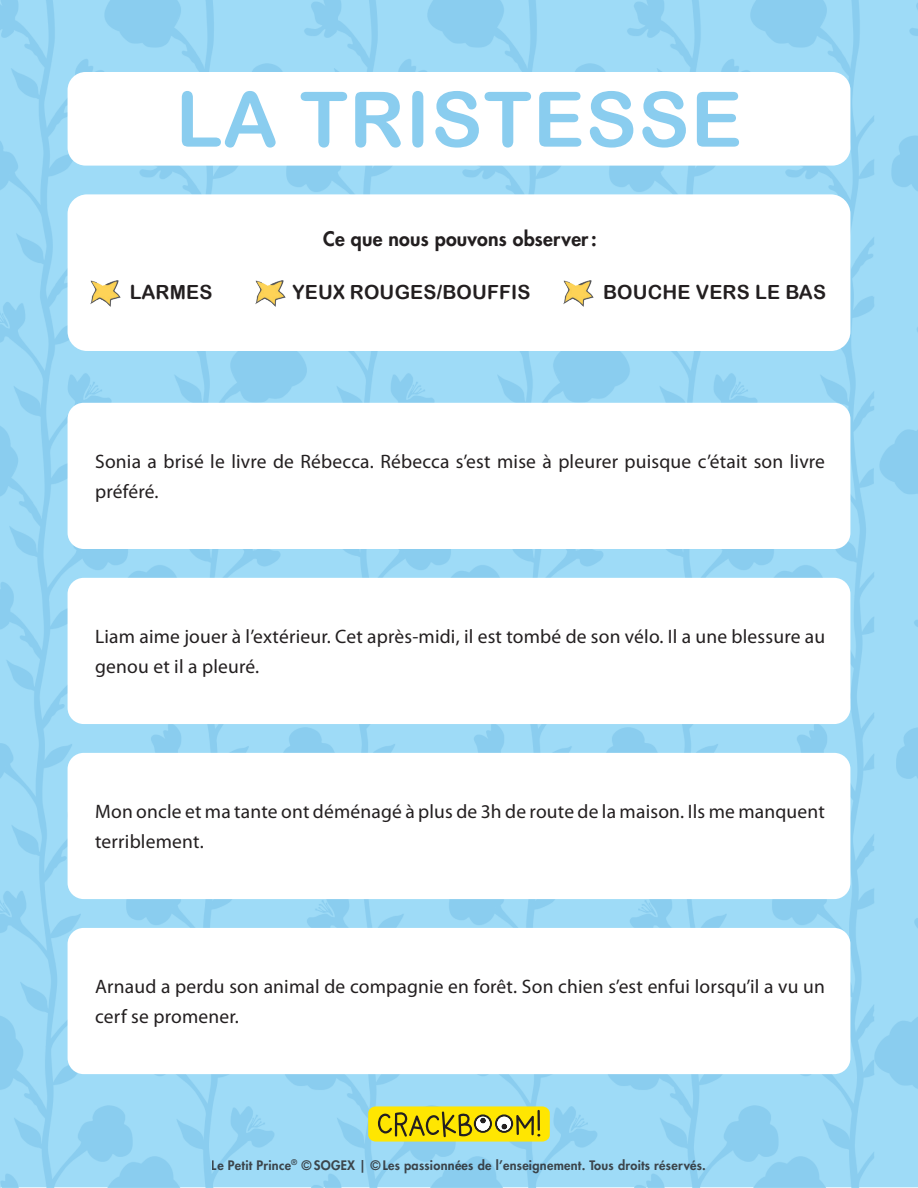
<style>
.page{position:relative;width:918px;height:1188px;background:#fff}
.page>*{position:absolute;margin:0;border:0;box-sizing:border-box;transform-origin:0 0}
.Texte{font:76.5px "Arial Rounded MT Bold";letter-spacing:.02em;color:#8acdef}
.Exemple_texte{font:19.5px/30px "Myriad Pro";letter-spacing:.01em;color:#231f20}
.Texte-2{font:19.5px "Arial Rounded MT Bold";letter-spacing:.01em;color:#231f20}
.Texte-3{font:800 19.5px "Futura Std";letter-spacing:.01em;color:#231f20}
.t1{font:800 12.75px "Futura Std";letter-spacing:.02em;color:#231f20}
</style>
<div class="page">
<img style="left:0;top:0;width:918px;height:1188px">
<svg style="left:368px;top:1106px;width:182px;height:36px;background:#d6c418"></svg>
<div style="left:68px;top:72px;width:782px;height:94px;background:#fff;border-radius:18px"></div>
<div style="left:68px;top:194px;width:782px;height:157px;background:#fff;border-radius:19px"></div>
<div style="left:68px;top:403px;width:782px;height:146px;background:#fff;border-radius:16px"></div>
<div style="left:68px;top:578px;width:782px;height:146px;background:#fff;border-radius:16px"></div>
<div style="left:68px;top:928px;width:782px;height:146px;background:#fff;border-radius:16px"></div>
<div style="left:68px;top:753px;width:782px;height:146px;background:#fff;border-radius:16px"></div>
<img style="left:563px;top:280px;width:31px;height:27px">
<img style="left:255px;top:280px;width:31px;height:27px">
<img style="left:90px;top:280px;width:31px;height:27px">
<p class="Texte" style="left:176px;top:74px;width:567px">LA TRISTESSE</p>
<p class="Texte-3" style="left:323px;top:227px;width:275px">Ce que nous pouvons observer:</p>
<p class="Texte-2" style="left:130px;top:280px;width:84px">LARMES</p>
<p class="Texte-2" style="left:293px;top:280px;width:239px">YEUX ROUGES/BOUFFIS</p>
<p class="Texte-2" style="left:603px;top:280px;width:225px">BOUCHE VERS LE BAS</p>
<p class="Exemple_texte" style="left:95px;top:447px;width:731px">Sonia a brisé le livre de Rébecca. Rébecca s’est mise à pleurer puisque c’était son livre préféré.</p>
<p class="Exemple_texte" style="left:95px;top:622px;width:732px">Liam aime jouer à l’extérieur. Cet après-midi, il est tombé de son vélo. Il a une blessure au genou et il a pleuré.</p>
<p class="Exemple_texte" style="left:95px;top:797px;width:731px">Mon oncle et ma tante ont déménagé à plus de 3h de route de la maison. Ils me manquent terriblement.</p>
<p class="Exemple_texte" style="left:95px;top:972px;width:731px">Arnaud a perdu son animal de compagnie en forêt. Son chien s’est enfui lorsqu’il a vu un cerf se promener.</p>
<p class="t1" style="left:212px;top:1157px;width:496px">Le Petit Prince<sup>®</sup> © SOGEX | © Les passionnées de l’enseignement. Tous droits réservés.</p>
</div>
